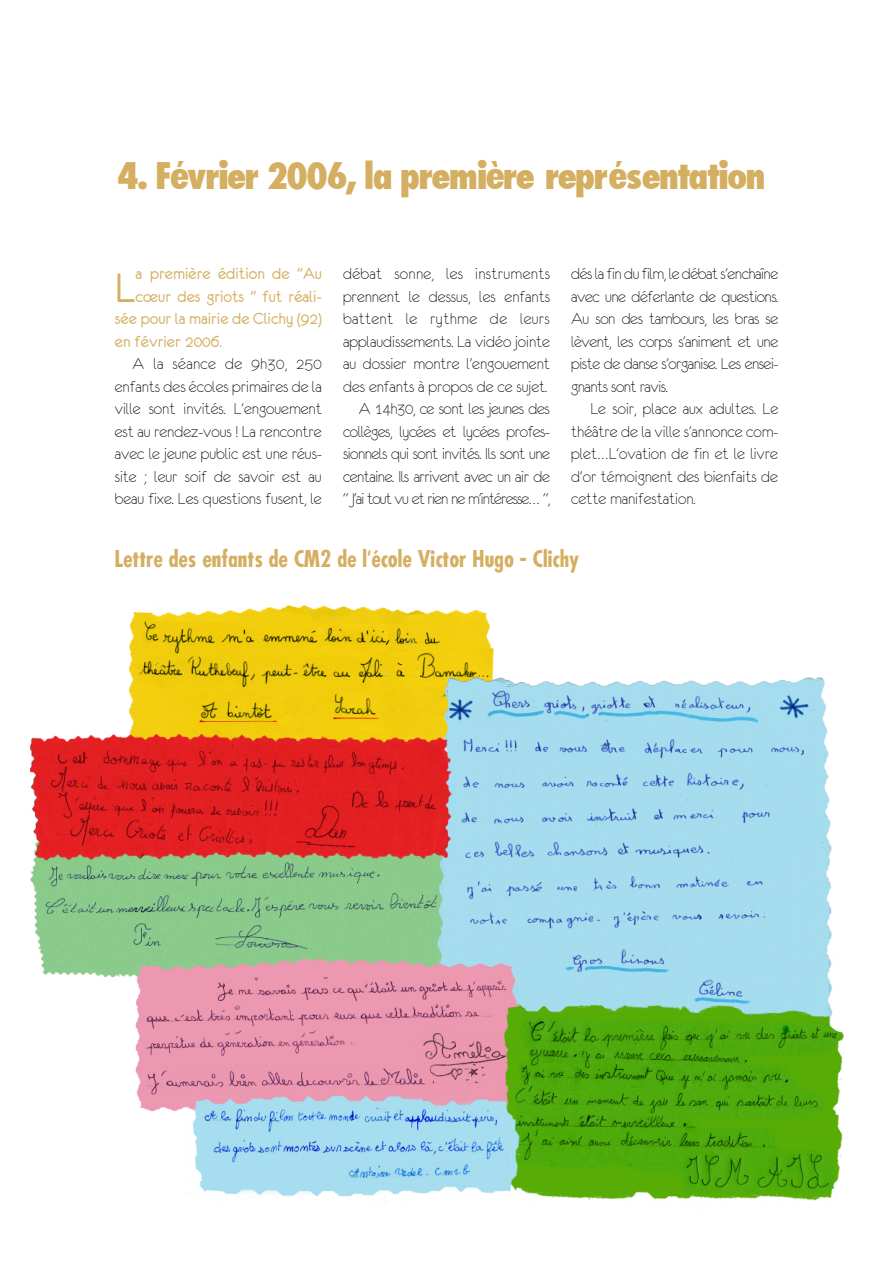
<style>
.page{position:relative;width:893px;height:1263px;background:#fff}
.page>*{position:absolute;margin:0;border:0;box-sizing:border-box;transform-origin:0 0}
.t1{font:45.6px "Eurofurenceregular";color:#d5af61}
.t2{font:800 condensed 42px "Futura";letter-spacing:-.055em;color:#d5af61}
.t3{font:700 condensed 22.5px "Futura";color:#d5af61}
.t4{font:18px/22.5px "Eurofurencelight";color:#000;text-align:justify}
.t5{font:18px "Eurofurenceregular";color:#d5af61}
.s1{font-family:"Futura BT";font-weight:900;font-size:39px}
.s2{font-family:"Comic Sans MS";font-weight:400;font-stretch:normal}
</style>
<div class="page">
<img style="left:30px;top:605px;width:815px;height:604px">
<h2 class="t2" style="left:118px;top:158px;width:650px">4. F<span class="s1">é</span>vrier 2006, la premi<span class="s1">è</span>re repr<span class="s1">é</span>sentation</h2>
<h1 class="t1" style="left:115px;top:264px;width:22px">L</h1>
<p class="t5" style="left:136px;top:264px;width:188px">a première édition de "Au</p>
<p class="t5" style="left:136px;top:287px;width:188px">cœur des griots " fut réali-</p>
<p class="t5" style="left:115px;top:309px;width:208px">sée pour la mairie de Clichy (92)</p>
<p class="t5" style="left:115px;top:332px;width:109px">en février 2006.</p>
<p class="t4" style="left:115px;top:352px;width:208px;text-indent:18px">A la séance de 9h30, 250 enfants des écoles primaires de la ville sont invités. L'engouement est au rendez-vous ! La rencontre avec le jeune public est une réus&shy;site ; leur soif de savoir est au beau fixe. Les questions fusent, le</p>
<p class="t4" style="left:343px;top:262px;width:209px;text-align:right">débat sonne, les instruments prennent le dessus, les enfants battent le rythme de leurs applaudissements. La vidéo jointe au dossier montre l'engouement des enfants à propos de ce sujet.<br>A 14h30, ce sont les jeunes des collèges, lycées et lycées profes&shy;sionnels qui sont invités. Ils sont une centaine. Ils arrivent avec un air de " J'ai tout vu et rien ne m'intéresse… ",</p>
<p class="t4" style="left:571px;top:262px;width:209px">dés la fin du film, le débat s'enchaîne avec une déferlante de questions.<br>Au son des tambours, les bras se lèvent, les corps s'animent et une piste de danse s'organise. Les ensei&shy;gnants sont ravis.</p>
<p class="t4" style="left:571px;top:397px;width:209px;text-indent:19px">Le soir, place aux adultes. Le théâtre de la ville s'annonce com&shy;plet…L'ovation de fin et le livre d'or témoignent des bienfaits de cette manifestation.</p>
<p class="t3" style="left:115px;top:550px;width:466px">Lettre des enfants de CM2 de l<span class="s2">’</span>école Victor Hugo - Clichy</p>
</div>
